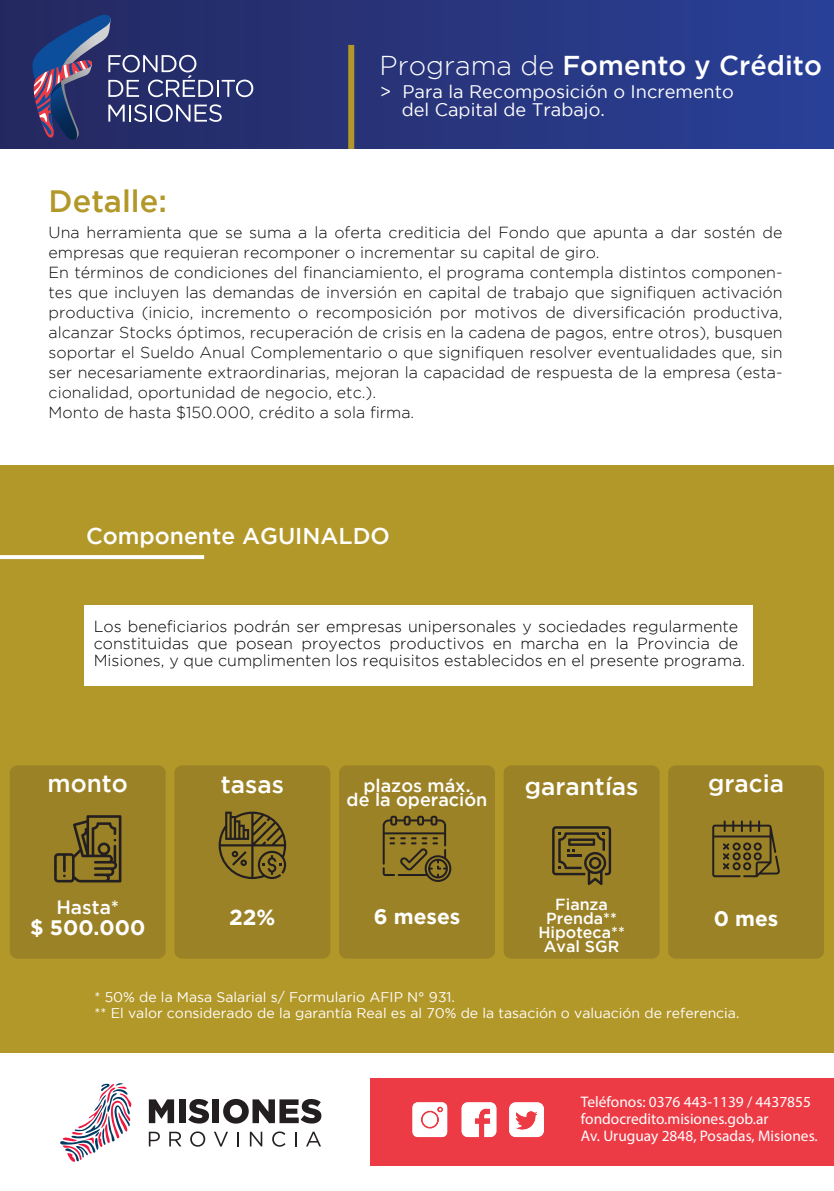
<style>
.page{position:relative;width:834px;height:1191px;background:#fff}
.page>*{position:absolute;margin:0;border:0;box-sizing:border-box;transform-origin:0 0}
.t1{font:500 30.8px "Gotham";color:#b29729}
.t2{font:500 27.2px "Gotham";color:#fff}
.t3{font:500 24.4px "Gotham";color:#fff}
.t4{font:500 22.8px "Gotham";color:#fff}
.t5{font:700 22px "Gotham";color:#fff}
.t6{font:700 21px "Gotham";color:#fff}
.t7{font:500 19.2px "Gotham";color:#fff}
.t8{font:18.2px/18.4px "Gotham";color:#fff}
.t9{font:500 18px/14.2px "Gotham";color:#fff;text-align:center}
.t10{font:300 16px/20px "Gotham";color:#0c090d}
.t11{font:300 16px/16.8px "Gotham";color:#000001}
.t12{font:500 16px/14px "Gotham";color:#fff;text-align:center}
.t13{font:15.4px/16.8px "Myriad Pro";color:#fff}
.t14{font:14px/16px "Gotham";color:#fff}
.s1{font-weight:300}
</style>
<div class="page">
<div style="left:0;top:0;width:833px;height:149px;background:linear-gradient(to right,#25285e,#2a4097)"></div>
<div style="left:348px;top:45px;width:6px;height:104px;background:#b29729"></div>
<svg style="left:28px;top:14px;width:225px;height:128px;background:#3a4178"></svg>
<div style="left:370px;top:1078px;width:463px;height:87px;background:#ed3b46"></div>
<svg style="left:509px;top:1102px;width:34px;height:35px"></svg>
<svg style="left:461px;top:1102px;width:35px;height:35px"></svg>
<svg style="left:412px;top:1102px;width:35px;height:35px"></svg>
<div style="left:423px;top:1112px;width:14px;height:14px;background:#fff;border-radius:50%"></div>
<svg style="left:149px;top:1099px;width:25px;height:24px"></svg>
<div style="left:179px;top:1099px;width:6px;height:24px;background:#231f20"></div>
<svg style="left:188px;top:1099px;width:21px;height:24px"></svg>
<div style="left:213px;top:1099px;width:6px;height:24px;background:#231f20"></div>
<svg style="left:223px;top:1099px;width:98px;height:24px"></svg>
<svg style="left:149px;top:1131px;width:11px;height:15px"></svg>
<svg style="left:169px;top:1131px;width:12px;height:15px"></svg>
<svg style="left:190px;top:1131px;width:15px;height:15px"></svg>
<svg style="left:214px;top:1131px;width:14px;height:15px"></svg>
<svg style="left:237px;top:1132px;width:2px;height:14px"></svg>
<svg style="left:250px;top:1131px;width:12px;height:15px"></svg>
<svg style="left:272px;top:1131px;width:13px;height:15px"></svg>
<svg style="left:295px;top:1132px;width:1px;height:14px"></svg>
<svg style="left:306px;top:1131px;width:15px;height:15px"></svg>
<svg style="left:60px;top:1083px;width:71px;height:79px"></svg>
<div style="left:0;top:465px;width:833px;height:587px;background:#b29729"></div>
<div style="left:84px;top:605px;width:668px;height:81px;background:#fff"></div>
<svg style="left:0;top:555px;width:204px;height:4px"></svg>
<div style="left:10px;top:765px;width:156px;height:193px;background:#9c8226;border-radius:8px"></div>
<div style="left:174px;top:765px;width:156px;height:193px;background:#9c8226;border-radius:8px"></div>
<div style="left:339px;top:765px;width:156px;height:193px;background:#9c8226;border-radius:8px"></div>
<svg style="left:54px;top:815px;width:67px;height:67px"></svg>
<svg style="left:218px;top:811px;width:68px;height:68px"></svg>
<svg style="left:382px;top:815px;width:69px;height:67px"></svg>
<div style="left:668px;top:765px;width:155px;height:193px;background:#9c8226"></div>
<div style="left:504px;top:765px;width:155px;height:193px;background:#9c8226"></div>
<h2 class="t2" style="left:379px;top:50px;width:443px"><span class="s1">Programa de</span> Fomento y Crédito</h2>
<p class="t8" style="left:401px;top:82px;width:333px;text-indent:-22px">&gt; Para la Recomposición o Incremento del Capital de Trabajo.</p>
<h1 class="t1" style="left:49px;top:184px;width:120px">Detalle:</h1>
<p class="t10" style="left:49px;top:222px;width:735px">Una herramienta que se suma a la oferta crediticia del Fondo que apunta a dar sostén de empresas que requieran recomponer o incrementar su capital de giro.<br>En términos de condiciones del financiamiento, el programa contempla distintos componen&shy;tes que incluyen las demandas de inversión en capital de trabajo que signifiquen activación productiva (inicio, incremento o recomposición por motivos de diversificación productiva, alcanzar Stocks óptimos, recuperación de crisis en la cadena de pagos, entre otros), busquen soportar el Sueldo Anual Complementario o que signifiquen resolver eventualidades que, sin ser necesariamente extraordinarias, mejoran la capacidad de respuesta de la empresa (esta&shy;cionalidad, oportunidad de negocio, etc.).<br>Monto de hasta $150.000, crédito a sola firma.</p>
<h3 class="t4" style="left:86px;top:523px;width:305px">Componente AGUINALDO</h3>
<p class="t11" style="left:94px;top:618px;width:653px">Los beneficiarios podrán ser empresas unipersonales y sociedades regularmente constituidas que posean proyectos productivos en marcha en la Provincia de<br>Misiones, y que cumplimenten los requisitos establecidos en el presente programa.</p>
<h3 class="t3" style="left:48px;top:769px;width:82px">monto</h3>
<p class="t7" style="left:56px;top:896px;width:64px">Hasta*</p>
<h3 class="t6" style="left:30px;top:915px;width:117px">$ 500.000</h3>
<h3 class="t3" style="left:221px;top:770px;width:65px">tasas</h3>
<h3 class="t5" style="left:229px;top:904px;width:48px">22%</h3>
<p class="t9" style="left:346px;top:777px;width:142px">plazos máx.<br>de la operación</p>
<h3 class="t6" style="left:373px;top:904px;width:88px">6 meses</h3>
<h3 class="t3" style="left:524px;top:772px;width:115px">garantías</h3>
<p class="t12" style="left:538px;top:896px;width:88px">Fianza<br>Prenda**<br>Hipoteca**<br>Aval SGR</p>
<h3 class="t3" style="left:708px;top:769px;width:77px">gracia</h3>
<h3 class="t6" style="left:713px;top:907px;width:66px">0 mes</h3>
<p class="t14" style="left:94px;top:988px;width:646px">* 50% de la Masa Salarial s/ Formulario AFIP N° 931.<br>** El valor considerado de la garantía Real es al 70% de la tasación o valuación de referencia.</p>
<p class="t13" style="left:581px;top:1093px;width:238px">Teléfonos: 0376 443-1139 / 4437855 fondocredito.misiones.gob.ar<br>Av. Uruguay 2848, Posadas, Misiones.</p>
</div>
